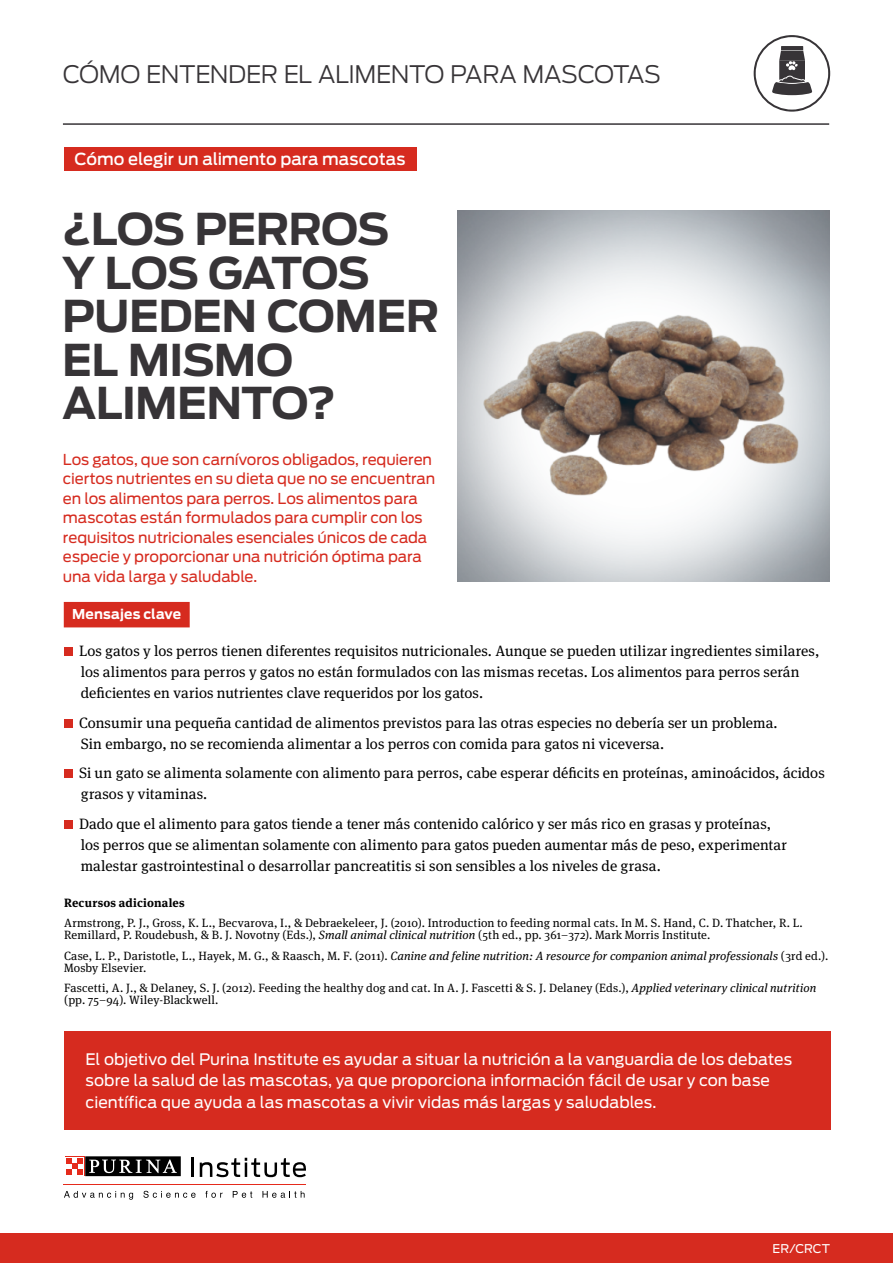
<style>
.page{position:relative;width:893px;height:1263px;background:#fff}
.page>*{position:absolute;margin:0;border:0;box-sizing:border-box;transform-origin:0 0}
.t1{font:700 43.5px/43.5px "Antenna";letter-spacing:-.015em;color:#373437}
.t2{font:300 24px "Antenna";letter-spacing:-.015em;color:#373437}
.t3{font:500 16.5px "Antenna";letter-spacing:-.005em;color:#fff}
.t4{font:15.75px/21.8px "Antenna";color:#fff}
.t5{font:15px/21px "Meta Serif Pro";letter-spacing:.005em;color:#000}
.t6{font:15px/19.5px "Antenna";letter-spacing:-.01em;color:#d62b1f}
.t7{font:700 13.5px "Antenna";letter-spacing:.01em;color:#fff}
.t8{font:12px/12px "Meta Serif Pro";letter-spacing:.015em;color:#000}
.t9{font:700 12px "Meta Serif Pro";letter-spacing:.02em;color:#000}
.t10{font:12px "Antenna";color:#fff}
.s1{font-style:italic}
</style>
<div class="page">
<div style="left:0;top:1233px;width:893px;height:30px;background:#d62b1f"></div>
<hr style="left:63px;top:123px;width:766px;height:2px;background:#373437">
<hr style="left:64px;top:1184px;width:242px;height:1px;background:#e52a1b">
<svg style="left:192px;top:1158px;width:2px;height:19px"></svg>
<svg style="left:200px;top:1158px;width:106px;height:19px"></svg>
<svg style="left:64px;top:1191px;width:69px;height:9px"></svg>
<svg style="left:143px;top:1191px;width:53px;height:7px"></svg>
<svg style="left:205px;top:1191px;width:18px;height:7px"></svg>
<svg style="left:233px;top:1191px;width:19px;height:7px"></svg>
<svg style="left:262px;top:1191px;width:43px;height:7px"></svg>
<svg style="left:85px;top:1176px;width:96px;height:1px"></svg>
<svg style="left:65px;top:1156px;width:20px;height:20px"></svg>
<div style="left:85px;top:1156px;width:96px;height:20px;background:#000"></div>
<svg style="left:89px;top:1159px;width:88px;height:14px"></svg>
<div style="left:65px;top:1157px;width:19px;height:18px;background:#fff"></div>
<svg style="left:66px;top:1158px;width:17px;height:17px"></svg>
<img style="left:458px;top:210px;width:371px;height:372px">
<div style="left:64px;top:147px;width:352px;height:24px;background:#d62b1f"></div>
<div style="left:64px;top:602px;width:126px;height:25px;background:#d62b1f"></div>
<div style="left:64px;top:648px;width:8px;height:8px;background:#d62b1f"></div>
<div style="left:64px;top:719px;width:8px;height:9px;background:#d62b1f"></div>
<div style="left:64px;top:770px;width:8px;height:8px;background:#d62b1f"></div>
<div style="left:64px;top:820px;width:8px;height:9px;background:#d62b1f"></div>
<svg style="left:754px;top:35px;width:76px;height:77px"></svg>
<div style="left:64px;top:1031px;width:767px;height:98px;background:#d62b1f"></div>
<h2 class="t2" style="left:63px;top:58px;width:600px">CÓMO ENTENDER EL ALIMENTO PARA MASCOTAS</h2>
<p class="t3" style="left:75px;top:148px;width:332px">Cómo elegir un alimento para mascotas</p>
<h1 class="t1" style="left:62px;top:208px;width:379px">¿LOS PERROS<br>Y LOS GATOS<br>PUEDEN COMER<br>EL MISMO<br>ALIMENTO?</h1>
<p class="t6" style="left:63px;top:449px;width:374px">Los gatos, que son carnívoros obligados, requieren ciertos nutrientes en su dieta que no se encuentran en los alimentos para perros. Los alimentos para mascotas están formulados para cumplir con los requisitos nutricionales esenciales únicos de cada especie y proporcionar una nutrición óptima para una vida larga y saludable.</p>
<p class="t7" style="left:72px;top:605px;width:110px">Mensajes clave</p>
<p class="t5" style="left:79px;top:640px;width:742px">Los gatos y los perros tienen diferentes requisitos nutricionales. Aunque se pueden utilizar ingredientes similares, los alimentos para perros y gatos no están formulados con las mismas recetas. Los alimentos para perros serán deficientes en varios nutrientes clave requeridos por los gatos.</p>
<p class="t5" style="left:79px;top:711px;width:700px">Consumir una pequeña cantidad de alimentos previstos para las otras especies no debería ser un problema.<br>Sin embargo, no se recomienda alimentar a los perros con comida para gatos ni viceversa.</p>
<p class="t5" style="left:79px;top:762px;width:747px">Si un gato se alimenta solamente con alimento para perros, cabe esperar déficits en proteínas, aminoácidos, ácidos grasos y vitaminas.</p>
<p class="t5" style="left:79px;top:812px;width:709px">Dado que el alimento para gatos tiende a tener más contenido calórico y ser más rico en grasas y proteínas, los perros que se alimentan solamente con alimento para gatos pueden aumentar más de peso, experimentar malestar gastrointestinal o desarrollar pancreatitis si son sensibles a los niveles de grasa.</p>
<p class="t9" style="left:64px;top:893px;width:122px">Recursos adicionales</p>
<p class="t8" style="left:64px;top:917px;width:740px">Armstrong, P. J., Gross, K. L., Becvarova, I., &amp; Debraekeleer, J. (2010). Introduction to feeding normal cats. In M. S. Hand, C. D. Thatcher, R. L.<br>Remillard, P. Roudebush, &amp; B. J. Novotny (Eds.), <span class="s1">Small animal clinical nutrition</span> (5th ed., pp. 361–372). Mark Morris Institute.</p>
<p class="t8" style="left:64px;top:949px;width:766px">Case, L. P., Daristotle, L., Hayek, M. G., &amp; Raasch, M. F. (2011). <span class="s1">Canine and feline nutrition: A resource for companion animal professionals</span> (3rd ed.).<br>Mosby Elsevier.</p>
<p class="t8" style="left:64px;top:982px;width:754px">Fascetti, A. J., &amp; Delaney, S. J. (2012). Feeding the healthy dog and cat. In A. J. Fascetti &amp; S. J. Delaney (Eds.), <span class="s1">Applied veterinary clinical nutrition </span>(pp. 75–94). Wiley-Blackwell.</p>
<p class="t4" style="left:86px;top:1048px;width:708px">El objetivo del Purina Institute es ayudar a situar la nutrición a la vanguardia de los debates sobre la salud de las mascotas, ya que proporciona información fácil de usar y con base científica que ayuda a las mascotas a vivir vidas más largas y saludables.</p>
<p class="t10" style="left:773px;top:1240px;width:59px">ER/CRCT</p>
</div>
